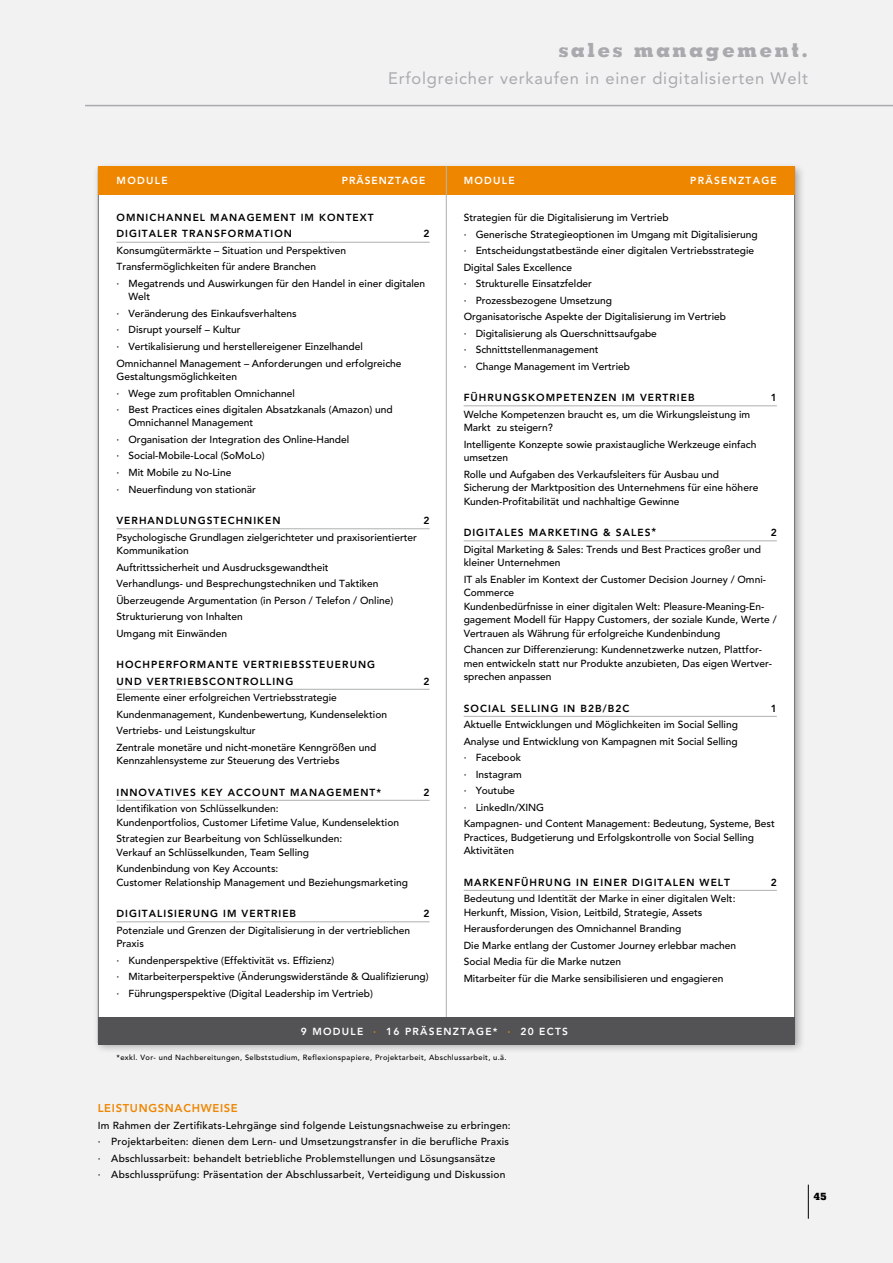
<style>
.page{position:relative;width:893px;height:1263px;background:#f2f2f3}
.page>*{position:absolute;margin:0;border:0;box-sizing:border-box;transform-origin:0 0}
.t1{font:800 19.5px "Memphis";letter-spacing:.125em;color:#a9aaae}
.t2{font:16.5px "Avenir";letter-spacing:.05em;color:#a9aaae}
.t3{font:800 11.25px "Avenir";letter-spacing:.06em;color:#ef8600}
.t4{font:500 10.2px/16.5px "Avenir";color:#000}
.t5{font:800 10.2px/16.5px "Avenir";letter-spacing:.1em;color:#000}
.t6{font:500 10.2px/16.5px "Avenir";letter-spacing:.02em;color:#000}
.t7{font:800 10.2px "Avenir";letter-spacing:.125em;color:#fff}
.t8{font:800 10.2px "Avenir";letter-spacing:.095em;color:#fff}
.t9{font:800 10.2px "Memphis";color:#000}
.t10{font:500 7.5px "Avenir";letter-spacing:.05em;color:#000}
.s1{color:#ef8600}
</style>
<div class="page">
<div style="left:93px;top:162px;width:713px;height:892px;background:#000;opacity:.3"></div>
<div style="left:98px;top:167px;width:697px;height:876px;background:#fff;border:1px solid #707172"></div>
<hr style="left:116px;top:242px;width:314px;height:1px;background:#b1b3b4">
<hr style="left:116px;top:528px;width:314px;height:1px;background:#b1b3b4">
<hr style="left:116px;top:689px;width:314px;height:1px;background:#b1b3b4">
<hr style="left:116px;top:800px;width:314px;height:1px;background:#b1b3b4">
<hr style="left:116px;top:921px;width:314px;height:1px;background:#b1b3b4">
<hr style="left:464px;top:405px;width:313px;height:1px;background:#b1b3b4">
<hr style="left:464px;top:540px;width:313px;height:1px;background:#b1b3b4">
<hr style="left:464px;top:716px;width:313px;height:1px;background:#b1b3b4">
<hr style="left:464px;top:890px;width:313px;height:1px;background:#b1b3b4">
<div style="left:98px;top:166px;width:696px;height:29px;background:#ef8600"></div>
<hr style="left:446px;top:166px;width:1px;height:875px;background:#b1b3b4">
<div style="left:98px;top:1017px;width:697px;height:27px;background:#535355"></div>
<hr style="left:85px;top:105px;width:808px;height:1px;background:#a9aaae">
<hr style="left:808px;top:1184px;width:1px;height:35px;background:#000">
<h1 class="t1" style="left:559px;top:38px;width:251px">sales management.</h1>
<h2 class="t2" style="left:388px;top:69px;width:421px">Erfolgreicher verkaufen in einer digitalisierten Welt</h2>
<p class="t7" style="left:117px;top:175px;width:52px">MODULE</p>
<p class="t8" style="left:342px;top:175px;width:85px">PRÄSENZTAGE</p>
<p class="t7" style="left:464px;top:175px;width:52px">MODULE</p>
<p class="t7" style="left:690px;top:175px;width:88px">PRÄSENZTAGE</p>
<p class="t5" style="left:116px;top:209px;width:259px">OMNICHANNEL MANAGEMENT IM KONTEXT<br>DIGITALER TRANSFORMATION</p>
<p class="t5" style="left:424px;top:226px;width:8px">2</p>
<p class="t4" style="left:116px;top:242px;width:310px">Konsumgütermärkte – Situation und Perspektiven<br>Transfermöglichkeiten für andere Branchen<br>· Megatrends und Auswirkungen für den Handel in einer digitalen</p>
<p class="t4" style="left:116px;top:289px;width:287px;text-indent:12px">Welt<br>· Veränderung des Einkaufsverhaltens<br>· Disrupt yourself – Kultur<br>· Vertikalisierung und herstellereigener Einzelhandel Omnichannel Management – Anforderungen und erfolgreiche</p>
<p class="t4" style="left:116px;top:368px;width:278px">Gestaltungsmöglichkeiten<br>· Wege zum profitablen Omnichannel<br>· Best Practices eines digitalen Absatzkanals (Amazon) und</p>
<p class="t4" style="left:116px;top:415px;width:234px;text-indent:12px">Omnichannel Management<br>· Organisation der Integration des Online-Handel · Social-Mobile-Local (SoMoLo)<br>· Mit Mobile zu No-Line<br>· Neuerfindung von stationär</p>
<p class="t5" style="left:116px;top:512px;width:166px">VERHANDLUNGSTECHNIKEN</p>
<p class="t5" style="left:424px;top:512px;width:8px">2</p>
<p class="t4" style="left:116px;top:530px;width:302px;line-height:13.5px">Psychologische Grundlagen zielgerichteter und praxisorientierter<br>Kommunikation</p>
<p class="t4" style="left:116px;top:559px;width:278px">Auftrittssicherheit und Ausdrucksgewandtheit Verhandlungs- und Besprechungstechniken und Taktiken Überzeugende Argumentation (in Person / Telefon / Online)<br>Strukturierung von Inhalten<br>Umgang mit Einwänden</p>
<p class="t5" style="left:116px;top:656px;width:260px">HOCHPERFORMANTE VERTRIEBSSTEUERUNG<br>UND VERTRIEBSCONTROLLING</p>
<p class="t5" style="left:424px;top:673px;width:8px">2</p>
<p class="t4" style="left:116px;top:689px;width:272px">Elemente einer erfolgreichen Vertriebsstrategie Kundenmanagement, Kundenbewertung, Kundenselektion Vertriebs- und Leistungskultur<br>Zentrale monetäre und nicht-monetäre Kenngrößen und</p>
<p class="t4" style="left:116px;top:752px;width:225px">Kennzahlensysteme zur Steuerung des Vertriebs</p>
<p class="t5" style="left:116px;top:784px;width:266px">INNOVATIVES KEY ACCOUNT MANAGEMENT*</p>
<p class="t5" style="left:424px;top:784px;width:8px">2</p>
<p class="t4" style="left:116px;top:802px;width:284px;line-height:13.5px">Identifikation von Schlüsselkunden:<br>Kundenportfolios, Customer Lifetime Value, Kundenselektion</p>
<p class="t4" style="left:116px;top:832px;width:227px;line-height:13.5px">Strategien zur Bearbeitung von Schlüsselkunden:<br>Verkauf an Schlüsselkunden, Team Selling</p>
<p class="t4" style="left:116px;top:862px;width:293px;line-height:13.5px">Kundenbindung von Key Accounts:<br>Customer Relationship Management und Beziehungsmarketing</p>
<p class="t5" style="left:116px;top:905px;width:181px">DIGITALISIERUNG IM VERTRIEB</p>
<p class="t5" style="left:424px;top:905px;width:8px">2</p>
<p class="t4" style="left:116px;top:923px;width:295px;line-height:13.5px">Potenziale und Grenzen der Digitalisierung in der vertrieblichen<br>Praxis</p>
<p class="t4" style="left:116px;top:952px;width:314px">· Kundenperspektive (Effektivität vs. Effizienz)<br>· Mitarbeiterperspektive (Änderungswiderstände &amp; Qualifizierung) · Führungsperspektive (Digital Leadership im Vertrieb)</p>
<p class="t4" style="left:464px;top:209px;width:296px">Strategien für die Digitalisierung im Vertrieb<br>· Generische Strategieoptionen im Umgang mit Digitalisierung · Entscheidungstatbestände einer digitalen Vertriebsstrategie Digital Sales Excellence<br>· Strukturelle Einsatzfelder<br>· Prozessbezogene Umsetzung<br>Organisatorische Aspekte der Digitalisierung im Vertrieb<br>· Digitalisierung als Querschnittsaufgabe<br>· Schnittstellenmanagement<br>· Change Management im Vertrieb</p>
<p class="t5" style="left:464px;top:389px;width:232px">FÜHRUNGSKOMPETENZEN IM VERTRIEB</p>
<p class="t5" style="left:771px;top:389px;width:8px">1</p>
<p class="t4" style="left:464px;top:408px;width:288px;line-height:13.5px">Welche Kompetenzen braucht es, um die Wirkungsleistung im<br>Markt zu steigern?</p>
<p class="t4" style="left:464px;top:438px;width:294px;line-height:13.5px">Intelligente Konzepte sowie praxistaugliche Werkzeuge einfach umsetzen</p>
<p class="t4" style="left:464px;top:468px;width:296px;line-height:13.5px">Rolle und Aufgaben des Verkaufsleiters für Ausbau und<br>Sicherung der Marktposition des Unternehmens für eine höhere<br>Kunden-Profitabilität und nachhaltige Gewinne</p>
<p class="t5" style="left:464px;top:524px;width:194px">DIGITALES MARKETING &amp; SALES*</p>
<p class="t5" style="left:771px;top:524px;width:8px">2</p>
<p class="t4" style="left:464px;top:543px;width:299px;line-height:13.5px">Digital Marketing &amp; Sales: Trends und Best Practices großer und kleiner Unternehmen</p>
<p class="t4" style="left:464px;top:573px;width:315px;line-height:13.5px">IT als Enabler im Kontext der Customer Decision Journey / Omni-Commerce<br>Kundenbedürfnisse in einer digitalen Welt: Pleasure-Meaning-En&shy;gagement Modell für Happy Customers, der soziale Kunde, Werte / Vertrauen als Währung für erfolgreiche Kundenbindung</p>
<p class="t4" style="left:464px;top:643px;width:310px;line-height:13.5px">Chancen zur Differenzierung: Kundennetzwerke nutzen, Plattfor&shy;men entwickeln statt nur Produkte anzubieten, Das eigen Wertver&shy;sprechen anpassen</p>
<p class="t5" style="left:464px;top:700px;width:167px">SOCIAL SELLING IN B2B/B2C</p>
<p class="t5" style="left:771px;top:700px;width:8px">1</p>
<p class="t4" style="left:464px;top:716px;width:313px">Aktuelle Entwicklungen und Möglichkeiten im Social Selling<br>Analyse und Entwicklung von Kampagnen mit Social Selling<br>· Facebook<br>· Instagram<br>· Youtube<br>· LinkedIn/XING<br>Kampagnen- und Content Management: Bedeutung, Systeme, Best</p>
<p class="t4" style="left:464px;top:830px;width:292px;line-height:13.5px">Practices, Budgetierung und Erfolgskontrolle von Social Selling<br>Aktivitäten</p>
<p class="t5" style="left:464px;top:874px;width:268px">MARKENFÜHRUNG IN EINER DIGITALEN WELT</p>
<p class="t5" style="left:771px;top:874px;width:8px">2</p>
<p class="t4" style="left:464px;top:892px;width:273px;line-height:13.5px">Bedeutung und Identität der Marke in einer digitalen Welt:<br>Herkunft, Mission, Vision, Leitbild, Strategie, Assets</p>
<p class="t4" style="left:464px;top:920px;width:274px">Herausforderungen des Omnichannel Branding<br>Die Marke entlang der Customer Journey erlebbar machen Social Media für die Marke nutzen<br>Mitarbeiter für die Marke sensibilisieren und engagieren</p>
<p class="t7" style="left:301px;top:1025px;width:269px">9 MODULE <span class="s1">·</span> 16 PRÄSENZTAGE* <span class="s1">·</span> 20 ECTS</p>
<p class="t10" style="left:116px;top:1053px;width:392px">*exkl. Vor- und Nachbereitungen, Selbststudium, Reflexionspapiere, Projektarbeit, Abschlussarbeit, u.ä.</p>
<p class="t3" style="left:98px;top:1101px;width:142px">LEISTUNGSNACHWEISE</p>
<p class="t6" style="left:98px;top:1117px;width:414px">Im Rahmen der Zertifikats-Lehrgänge sind folgende Leistungsnachweise zu erbringen: · Projektarbeiten: dienen dem Lern- und Umsetzungstransfer in die berufliche Praxis · Abschlussarbeit: behandelt betriebliche Problemstellungen und Lösungsansätze<br>· Abschlussprüfung: Präsentation der Abschlussarbeit, Verteidigung und Diskussion</p>
<p class="t9" style="left:813px;top:1190px;width:15px">45</p>
</div>
